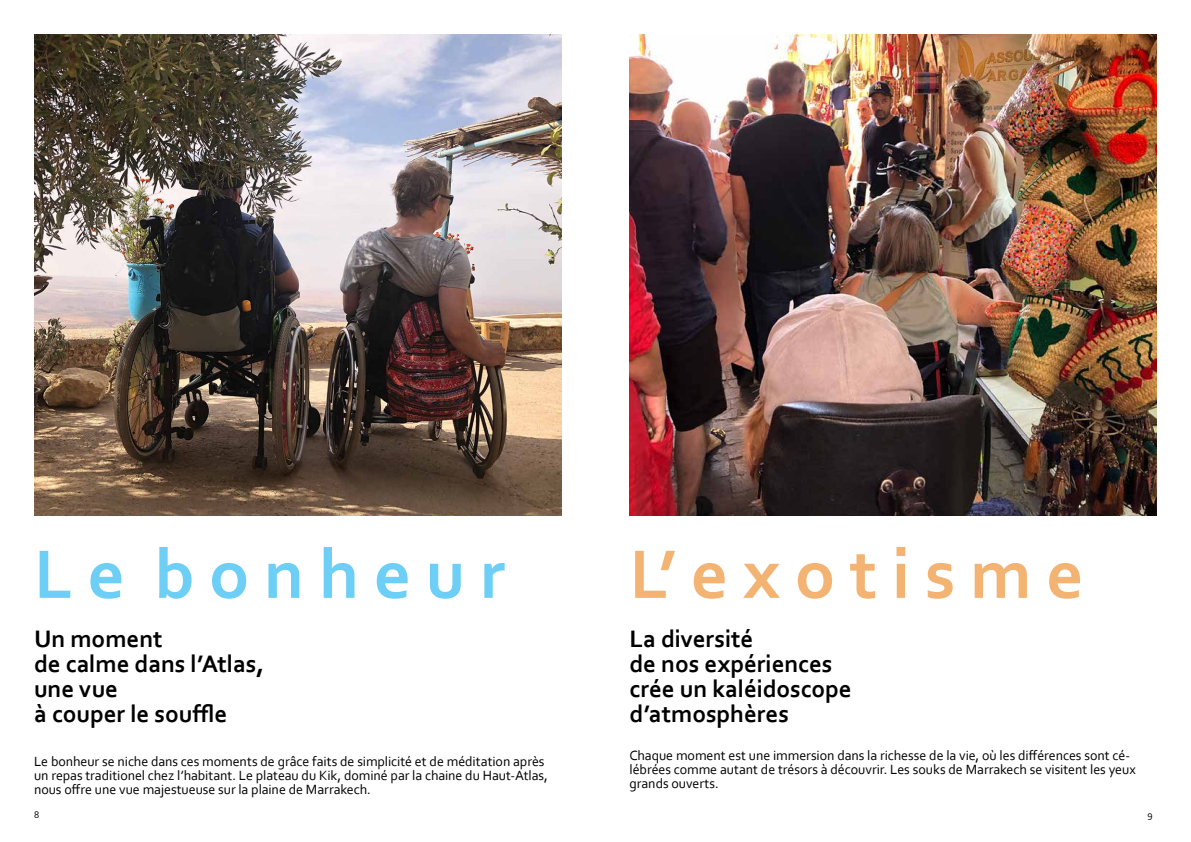
<style>
.page{position:relative;width:1191px;height:842px;background:#fff}
.page>*{position:absolute;margin:0;border:0;box-sizing:border-box;transform-origin:0 0}
.t1{font:700 72px "Corbel";color:#f3b473}
.t2{font:700 72px "Corbel";color:#6dcff6}
.t3{font:700 25px/25px "Corbel";letter-spacing:-.005em;color:#000}
.t4{font:14px/14px "Corbel";letter-spacing:-.005em;color:#000}
.t5{font:10px "Corbel";color:#000}
</style>
<div class="page">
<img style="left:629px;top:34px;width:528px;height:481px">
<img style="left:34px;top:34px;width:527px;height:481px">
<h1 class="t2" style="left:34px;top:529px;width:472px">L e b o n h e u r</h1>
<h2 class="t3" style="left:34px;top:625px;width:232px">Un moment<br>de calme dans l’Atlas, une vue<br>à couper le souffle</h2>
<p class="t4" style="left:34px;top:754px;width:515px">Le bonheur se niche dans ces moments de grâce faits de simplicité et de méditation après un repas traditionel chez l’habitant. Le plateau du Kik, dominé par la chaine du Haut-Atlas, nous offre une vue majestueuse sur la plaine de Marrakech.</p>
<h1 class="t1" style="left:629px;top:529px;width:455px">L’ e x o t i s m e</h1>
<h2 class="t3" style="left:629px;top:625px;width:224px">La diversité<br>de nos expériences crée un kaléidoscope d’atmosphères</h2>
<p class="t4" style="left:629px;top:748px;width:508px">Chaque moment est une immersion dans la richesse de la vie, où les différences sont cé&shy;lébrées comme autant de trésors à découvrir. Les souks de Marrakech se visitent les yeux grands ouverts.</p>
<p class="t5" style="left:34px;top:809px;width:7px">8</p>
<p class="t5" style="left:1147px;top:809px;width:7px">9</p>
</div>
